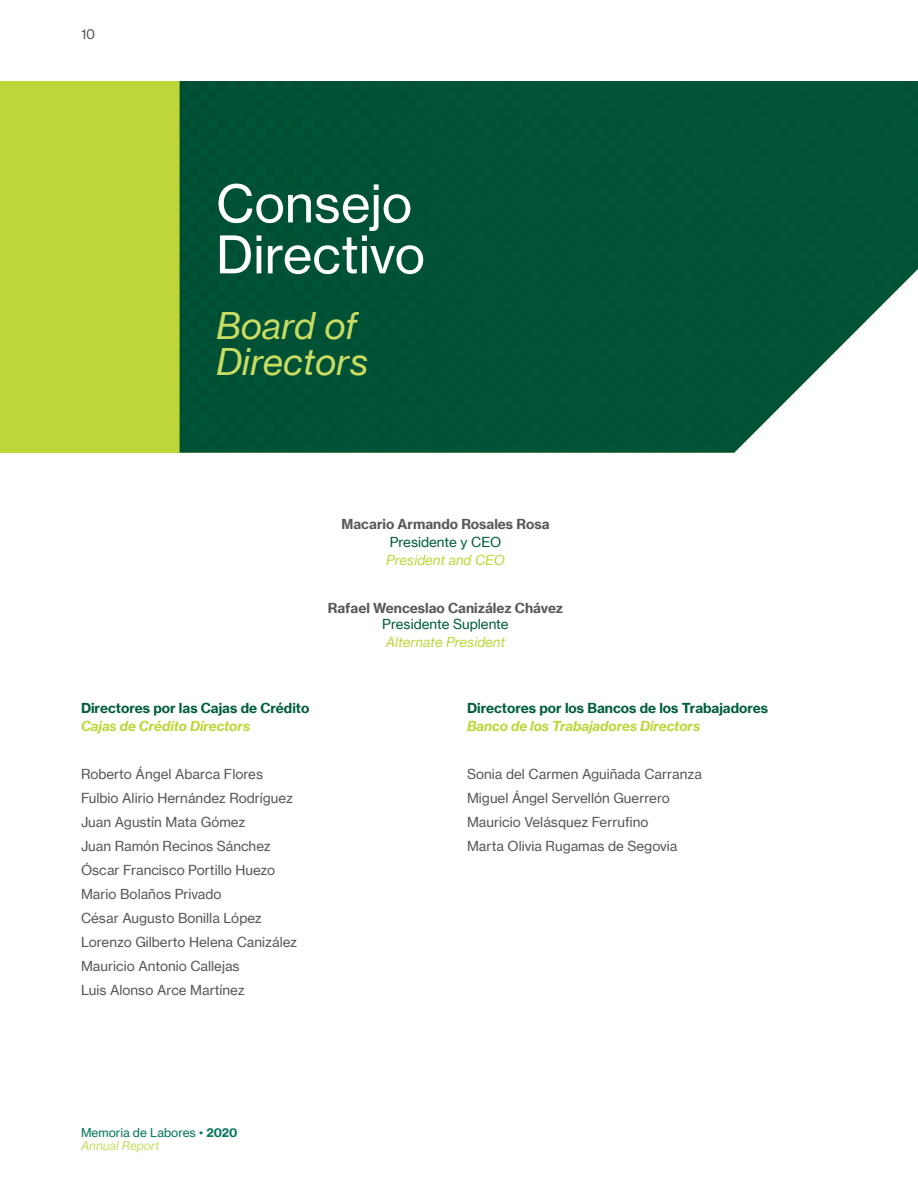
<style>
.page{position:relative;width:918px;height:1188px;background:#fff}
.page>*{position:absolute;margin:0;border:0;box-sizing:border-box;transform-origin:0 0}
.notas_estados_financ{font:51px "N Haas Grotesk TX Pro";color:#fff}
.notas_estados_financ-2{font:italic 36px/36px "N Haas Grotesk TX Pro";color:#cadc63}
.texto_español{font:13.5px "N Haas Grotesk TX Pro";color:#57585a}
.texto_español-2{font:13.5px/18px "N Haas Grotesk TX Pro 75 Bd";color:#005e3f}
.texto_español-3{font:700 13.5px "N Haas Grotesk TX Pro";color:#57585a}
.texto_español-4{font:italic 13.5px "N Haas Grotesk TX Pro";color:#bed639}
.texto_español-5{font:13.5px "N Haas Grotesk TX Pro 55 Rg";color:#005e3f}
.texto_español-6{font:italic 700 13.5px "N Haas Grotesk TX Pro";color:#bed639}
.t1{font:13.5px "N Haas Grotesk TX Pro 55 Rg";color:#57585a}
.t2{font:12px/13.5px "N Haas Grotesk TX Pro";color:#00755a}
.s1{font-weight:700}
.s2{font-style:italic;color:#cadc63}
.s3{font-family:"N Haas Grotesk TX Pro";font-weight:700;font-style:italic;color:#bed639}
</style>
<div class="page">
<div style="left:0;top:81px;width:180px;height:372px;background:#bed639"></div>
<div style="left:180px;top:81px;width:738px;height:372px;background:#005336"></div>
<p class="t1" style="left:81px;top:25px;width:16px">10</p>
<p class="notas_estados_financ" style="left:216px;top:172px;width:198px">Consejo</p>
<p class="notas_estados_financ" style="left:216px;top:223px;width:210px">Directivo</p>
<p class="notas_estados_financ-2" style="left:216px;top:307px;width:154px">Board of<br>Directors</p>
<p class="texto_español-3" style="left:341px;top:516px;width:210px">Macario Armando Rosales Rosa</p>
<p class="texto_español-5" style="left:390px;top:534px;width:113px">Presidente y CEO</p>
<p class="texto_español-4" style="left:386px;top:552px;width:120px">President and CEO</p>
<p class="texto_español-3" style="left:328px;top:600px;width:237px">Rafael Wenceslao Canizález Chávez</p>
<p class="texto_español-5" style="left:382px;top:616px;width:128px">Presidente Suplente</p>
<p class="texto_español-4" style="left:386px;top:634px;width:121px">Alternate President</p>
<p class="texto_español-2" style="left:81px;top:699px;width:230px">Directores por las Cajas de Crédito</p>
<p class="texto_español-6" style="left:81px;top:717px;width:171px">Cajas de Crédito Directors</p>
<p class="texto_español" style="left:81px;top:765px;width:184px">Roberto Ángel Abarca Flores</p>
<p class="texto_español" style="left:81px;top:789px;width:214px">Fulbio Alirio Hernández Rodríguez</p>
<p class="texto_español" style="left:81px;top:813px;width:166px">Juan Agustín Mata Gómez</p>
<p class="texto_español" style="left:81px;top:837px;width:191px">Juan Ramón Recinos Sánchez</p>
<p class="texto_español" style="left:81px;top:861px;width:196px">Óscar Francisco Portillo Huezo</p>
<p class="texto_español" style="left:81px;top:885px;width:142px">Mario Bolaños Privado</p>
<p class="texto_español" style="left:81px;top:909px;width:182px">César Augusto Bonilla López</p>
<p class="texto_español" style="left:81px;top:933px;width:218px">Lorenzo Gilberto Helena Canizález</p>
<p class="texto_español" style="left:81px;top:957px;width:160px">Mauricio Antonio Callejas</p>
<p class="texto_español" style="left:81px;top:981px;width:165px">Luis Alonso Arce Martínez</p>
<p class="t2" style="left:81px;top:1126px;width:158px">Memoria de Labores • <span class="s1">2020<br></span><span class="s2">Annual Report</span></p>
<p class="texto_español-2" style="left:467px;top:699px;width:303px">Directores por los Bancos de los Trabajadores<br><span class="s3">Banco de los Trabajadores Directors</span></p>
<p class="texto_español" style="left:467px;top:765px;width:236px">Sonia del Carmen Aguiñada Carranza</p>
<p class="texto_español" style="left:467px;top:789px;width:204px">Miguel Ángel Servellón Guerrero</p>
<p class="texto_español" style="left:467px;top:813px;width:183px">Mauricio Velásquez Ferrufino</p>
<p class="texto_español" style="left:467px;top:837px;width:212px">Marta Olivia Rugamas de Segovia</p>
</div>
